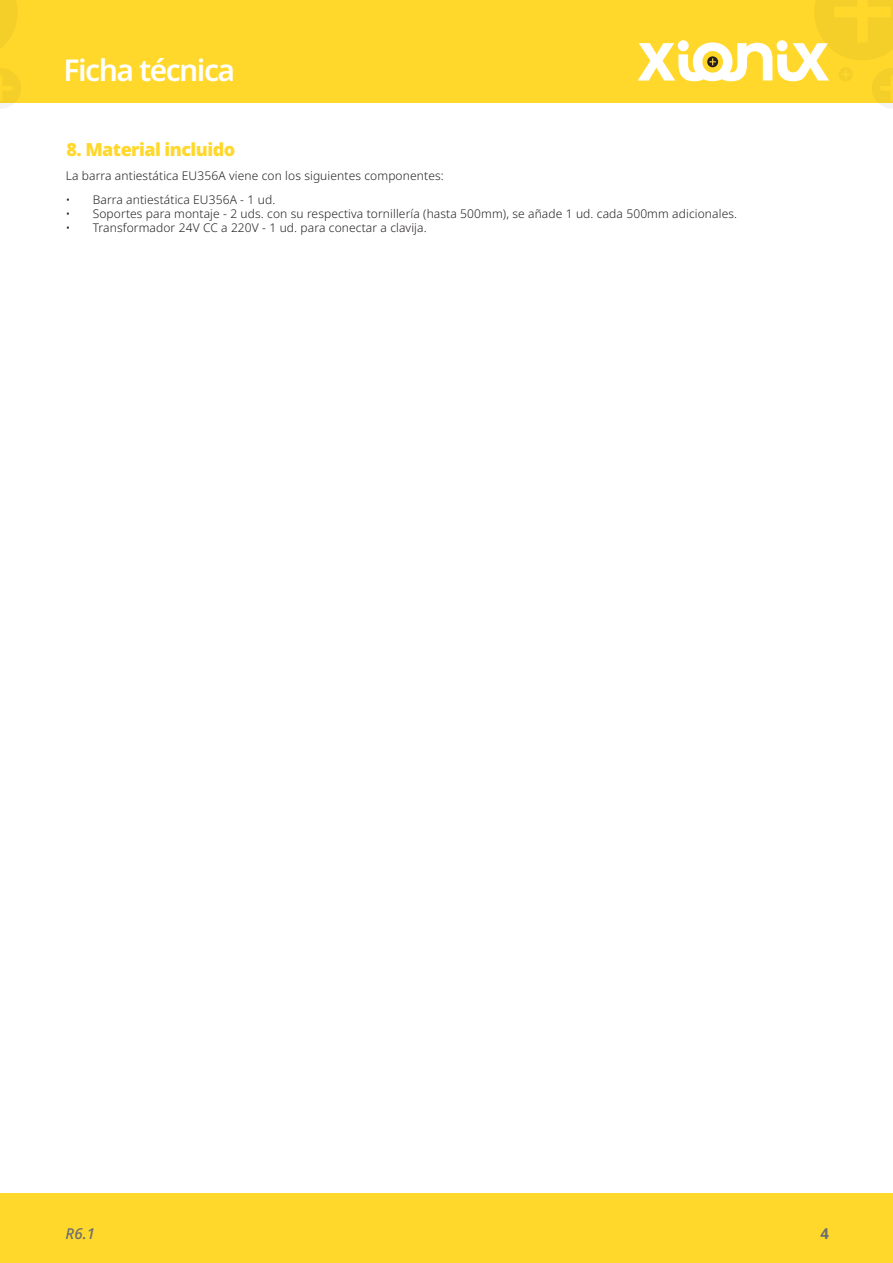
<style>
.page{position:relative;width:893px;height:1263px;background:#fff}
.page>*{position:absolute;margin:0;border:0;box-sizing:border-box;transform-origin:0 0}
.t1{font:600 30px "Noto Sans";letter-spacing:-.05em;color:#fff}
.t2{font:900 18px "Noto Sans";letter-spacing:-.03em;color:#ffd82b}
.t3{font:italic 500 15px "Noto Sans";color:#6c6d70}
.t4{font:700 15px "Noto Sans";color:#6c6d70}
.t5{font:300 12px "Noto Sans";letter-spacing:.01em;color:#231f20}
</style>
<div class="page">
<div style="left:0;top:1194px;width:893px;height:69px;background:#ffd82b"></div>
<div style="left:0;top:0;width:893px;height:102px;background:#ffd82b"></div>
<svg style="left:638px;top:0;width:255px;height:108px"></svg>
<svg style="left:0;top:0;width:17px;height:48px"></svg>
<svg style="left:0;top:68px;width:21px;height:40px"></svg>
<h1 class="t1" style="left:64px;top:53px;width:173px">Ficha técnica</h1>
<h2 class="t2" style="left:67px;top:139px;width:170px">8. Material incluido</h2>
<p class="t5" style="left:66px;top:192px;width:211px">• Barra antiestática EU356A - 1 ud.</p>
<p class="t5" style="left:66px;top:207px;width:673px">• Soportes para montaje - 2 uds. con su respectiva tornillería (hasta 500mm), se añade 1 ud. cada 500mm adicionales.</p>
<p class="t5" style="left:66px;top:221px;width:362px">• Transformador 24V CC a 220V - 1 ud. para conectar a clavija.</p>
<p class="t5" style="left:66px;top:169px;width:379px">La barra antiestática EU356A viene con los siguientes componentes:</p>
<p class="t3" style="left:65px;top:1223px;width:31px">R6.1</p>
<p class="t4" style="left:820px;top:1225px;width:10px">4</p>
</div>
